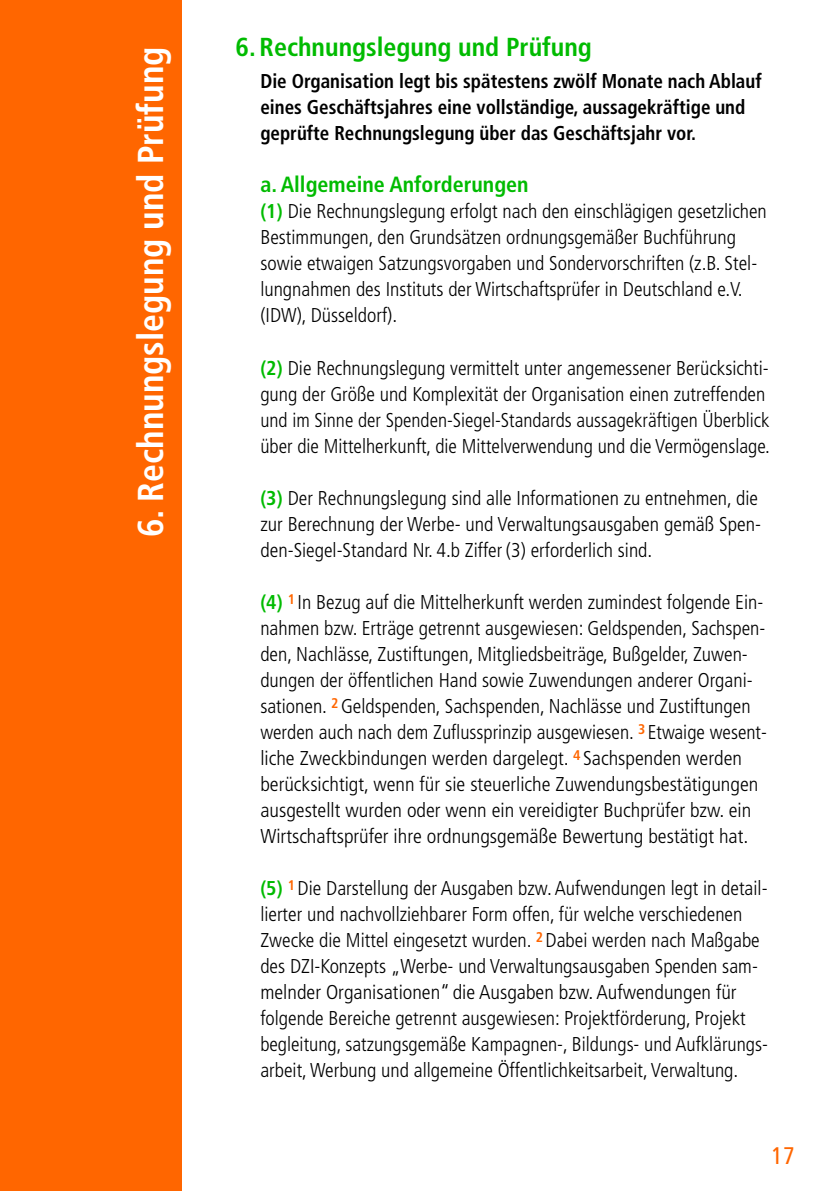
<style>
.page{position:relative;width:840px;height:1191px;background:#fff}
.page>*{position:absolute;margin:0;border:0;box-sizing:border-box;transform-origin:0 0}
.t1{font:700 condensed 36px "Frutiger";color:#fff}
.t2{font:700 condensed 26px "Frutiger";color:#0b0}
.t3{font:condensed 24px "Frutiger";color:#f60}
.t4{font:700 condensed 22px "Frutiger";color:#0b0}
.t5{font:300 condensed 20px/26px "Frutiger";color:#000}
.t6{font:700 condensed 20px/26px "Frutiger";color:#000;scale:.95 1}
.s1{font-weight:700;color:#0b0}
</style>
<div class="page">
<div style="left:0;top:0;width:181px;height:1191px;background:#f60"></div>
<h1 class="t1" style="left:129px;top:537px;width:492px;rotate:-90deg">6. Rechnungslegung und Prüfung</h1>
<h2 class="t2" style="left:235px;top:32px;width:357px">6. Rechnungslegung und Prüfung</h2>
<p class="t6" style="left:260px;top:68px;width:529px">Die Organisation legt bis spätestens zwölf Monate nach Ablauf eines Geschäftsjahres eine vollständige, aussagekräftige und geprüfte Rechnungslegung über das Geschäftsjahr vor.</p>
<p class="t4" style="left:260px;top:172px;width:270px">a. Allgemeine Anforderungen</p>
<p class="t5" style="left:260px;top:199px;width:507px"><span class="s1">(1)</span> Die Rechnungslegung erfolgt nach den einschlägigen gesetzlichen Bestimmungen, den Grundsätzen ordnungsgemäßer Buchführung sowie etwaigen Satzungsvorgaben und Sondervorschriften (z.B. Stel&shy;lungnahmen des Instituts der Wirtschaftsprüfer in Deutschland e.V. (IDW), Düsseldorf).</p>
<p class="t5" style="left:260px;top:355px;width:510px"><span class="s1">(2)</span> Die Rechnungslegung vermittelt unter angemessener Berücksichti&shy;gung der Größe und Komplexität der Organisation einen zutreffenden und im Sinne der Spenden-Siegel-Standards aussagekräftigen Überblick über die Mittelherkunft, die Mittelverwendung und die Vermögenslage.</p>
<p class="t5" style="left:260px;top:485px;width:500px;text-align:justify"><span class="s1">(3)</span> Der Rechnungslegung sind alle Informationen zu entnehmen, die zur Berechnung der Werbe- und Verwaltungsausgaben gemäß Spen&shy;den-Siegel-Standard Nr. 4.b Ziffer (3) erforderlich sind.</p>
<p class="t5" style="left:260px;top:589px;width:506px"><span class="s1">(4)</span> <sup>1</sup> In Bezug auf die Mittelherkunft werden zumindest folgende Ein&shy;nahmen bzw. Erträge getrennt ausgewiesen: Geldspenden, Sachspen&shy;den, Nachlässe, Zustiftungen, Mitgliedsbeiträge, Bußgelder, Zuwen&shy;dungen der öffentlichen Hand sowie Zuwendungen anderer Organi&shy;sationen. <sup>2</sup> Geldspenden, Sachspenden, Nachlässe und Zustiftungen werden auch nach dem Zuflussprinzip ausgewiesen. <sup>3</sup> Etwaige wesent&shy;liche Zweckbindungen werden dargelegt. <sup>4</sup> Sachspenden werden berücksichtigt, wenn für sie steuerliche Zuwendungsbestätigungen ausgestellt wurden oder wenn ein vereidigter Buchprüfer bzw. ein Wirtschaftsprüfer ihre ordnungsgemäße Bewertung bestätigt hat.</p>
<p class="t5" style="left:260px;top:875px;width:507px"><span class="s1">(5)</span> <sup>1</sup> Die Darstellung der Ausgaben bzw. Aufwendungen legt in detail&shy;lierter und nachvollziehbarer Form offen, für welche verschiedenen Zwecke die Mittel eingesetzt wurden. <sup>2</sup> Dabei werden nach Maßgabe des DZI-Konzepts „Werbe- und Verwaltungsausgaben Spenden sam&shy;melnder Organisationen“ die Ausgaben bzw. Aufwendungen für folgende Bereiche getrennt ausgewiesen: Projektförderung, Projekt begleitung, satzungsgemäße Kampagnen-, Bildungs- und Aufklärungs&shy;arbeit, Werbung und allgemeine Öffentlichkeitsarbeit, Verwaltung.</p>
<p class="t3" style="left:771px;top:1141px;width:25px">17</p>
</div>
